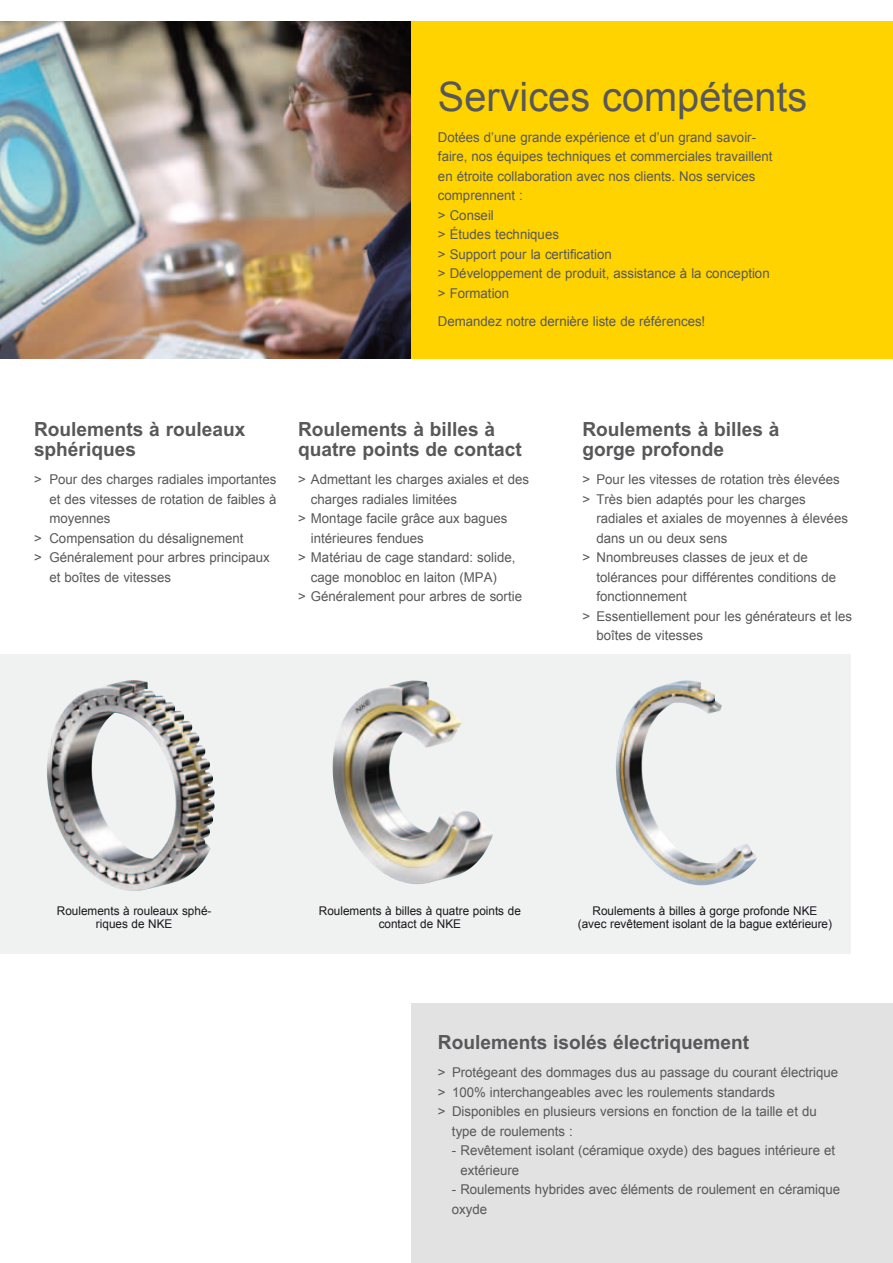
<style>
.page{position:relative;width:893px;height:1263px;background:#fff}
.page>*{position:absolute;margin:0;border:0;box-sizing:border-box;transform-origin:0 0}
.t1{font:40.5px "Arial";color:#58585a}
.t2{font:700 19.5px/19.5px "Arial";color:#58585a}
.t3{font:13.5px/19.5px "Arial";color:#58585a}
.t4{font:12px/13.5px "Arial";color:#1a171c;text-align:center}
</style>
<div class="page">
<div style="left:411px;top:1004px;width:482px;height:259px;background:#e2e2e3"></div>
<div style="left:0;top:654px;width:850px;height:300px;background:#f0f1f1"></div>
<div style="left:0;top:21px;width:893px;height:338px;background:#ffd300"></div>
<img style="left:47px;top:680px;width:168px;height:211px">
<img style="left:332px;top:681px;width:161px;height:203px">
<img style="left:616px;top:680px;width:141px;height:206px">
<img style="left:0;top:21px;width:411px;height:338px">
<h1 class="t1" style="left:438px;top:70px;width:371px">Services compétents</h1>
<p class="t3" style="left:438px;top:128px;width:336px">Dotées d’une grande expérience et d’un grand savoir&shy;faire, nos équipes techniques et commerciales travaillent en étroite collaboration avec nos clients. Nos services comprennent :<br>&gt; Conseil<br>&gt; Études techniques<br>&gt; Support pour la certification<br>&gt; Développement de produit, assistance à la conception &gt; Formation</p>
<p class="t3" style="left:438px;top:312px;width:269px">Demandez notre dernière liste de références!</p>
<h2 class="t2" style="left:34px;top:420px;width:213px">Roulements à rouleaux sphériques</h2>
<p class="t3" style="left:34px;top:470px;width:244px">&gt; Pour des charges radiales importantes</p>
<p class="t3" style="left:49px;top:489px;width:229px">et des vitesses de rotation de faibles à</p>
<p class="t3" style="left:49px;top:509px;width:63px">moyennes</p>
<p class="t3" style="left:34px;top:528px;width:211px">&gt; Compensation du désalignement</p>
<p class="t3" style="left:34px;top:548px;width:237px">&gt; Généralement pour arbres principaux</p>
<p class="t3" style="left:49px;top:567px;width:123px">et boîtes de vitesses</p>
<h2 class="t2" style="left:298px;top:420px;width:225px">Roulements à billes à quatre points de contact</h2>
<p class="t3" style="left:298px;top:470px;width:232px">&gt; Admettant les charges axiales et des</p>
<p class="t3" style="left:311px;top:489px;width:148px">charges radiales limitées</p>
<p class="t3" style="left:298px;top:509px;width:211px">&gt; Montage facile grâce aux bagues</p>
<p class="t3" style="left:311px;top:528px;width:114px">intérieures fendues</p>
<p class="t3" style="left:298px;top:548px;width:219px">&gt; Matériau de cage standard: solide,</p>
<p class="t3" style="left:311px;top:567px;width:188px">cage monobloc en laiton (MPA)</p>
<p class="t3" style="left:298px;top:587px;width:225px">&gt; Généralement pour arbres de sortie</p>
<h2 class="t2" style="left:582px;top:420px;width:199px">Roulements à billes à gorge profonde</h2>
<p class="t3" style="left:582px;top:470px;width:259px">&gt; Pour les vitesses de rotation très élevées &gt; Très bien adaptés pour les charges</p>
<p class="t3" style="left:596px;top:509px;width:253px">radiales et axiales de moyennes à élevées</p>
<p class="t3" style="left:596px;top:528px;width:132px">dans un ou deux sens</p>
<p class="t3" style="left:582px;top:548px;width:227px">&gt; Nnombreuses classes de jeux et de</p>
<p class="t3" style="left:596px;top:567px;width:241px">tolérances pour différentes conditions de</p>
<p class="t3" style="left:596px;top:587px;width:92px">fonctionnement</p>
<p class="t3" style="left:582px;top:606px;width:271px">&gt; Essentiellement pour les générateurs et les</p>
<p class="t3" style="left:596px;top:626px;width:108px">boîtes de vitesses</p>
<p class="t4" style="left:57px;top:904px;width:156px">Roulements à rouleaux sphé&shy;riques de NKE</p>
<p class="t4" style="left:319px;top:904px;width:203px">Roulements à billes à quatre points de contact de NKE</p>
<p class="t4" style="left:578px;top:904px;width:256px">Roulements à billes à gorge profonde NKE (avec revêtement isolant de la bague extérieure)</p>
<h2 class="t2" style="left:438px;top:1032px;width:313px">Roulements isolés électriquement</h2>
<p class="t3" style="left:438px;top:1063px;width:402px">&gt; Protégeant des dommages dus au passage du courant électrique</p>
<p class="t3" style="left:438px;top:1082px;width:339px">&gt; 100% interchangeables avec les roulements standards</p>
<p class="t3" style="left:438px;top:1102px;width:380px">&gt; Disponibles en plusieurs versions en fonction de la taille et du</p>
<p class="t3" style="left:452px;top:1121px;width:122px">type de roulements :</p>
<p class="t3" style="left:460px;top:1141px;width:376px;text-indent:-9px">- Revêtement isolant (céramique oxyde) des bagues intérieure et extérieure</p>
<p class="t3" style="left:452px;top:1180px;width:390px">- Roulements hybrides avec éléments de roulement en céramique oxyde</p>
</div>
